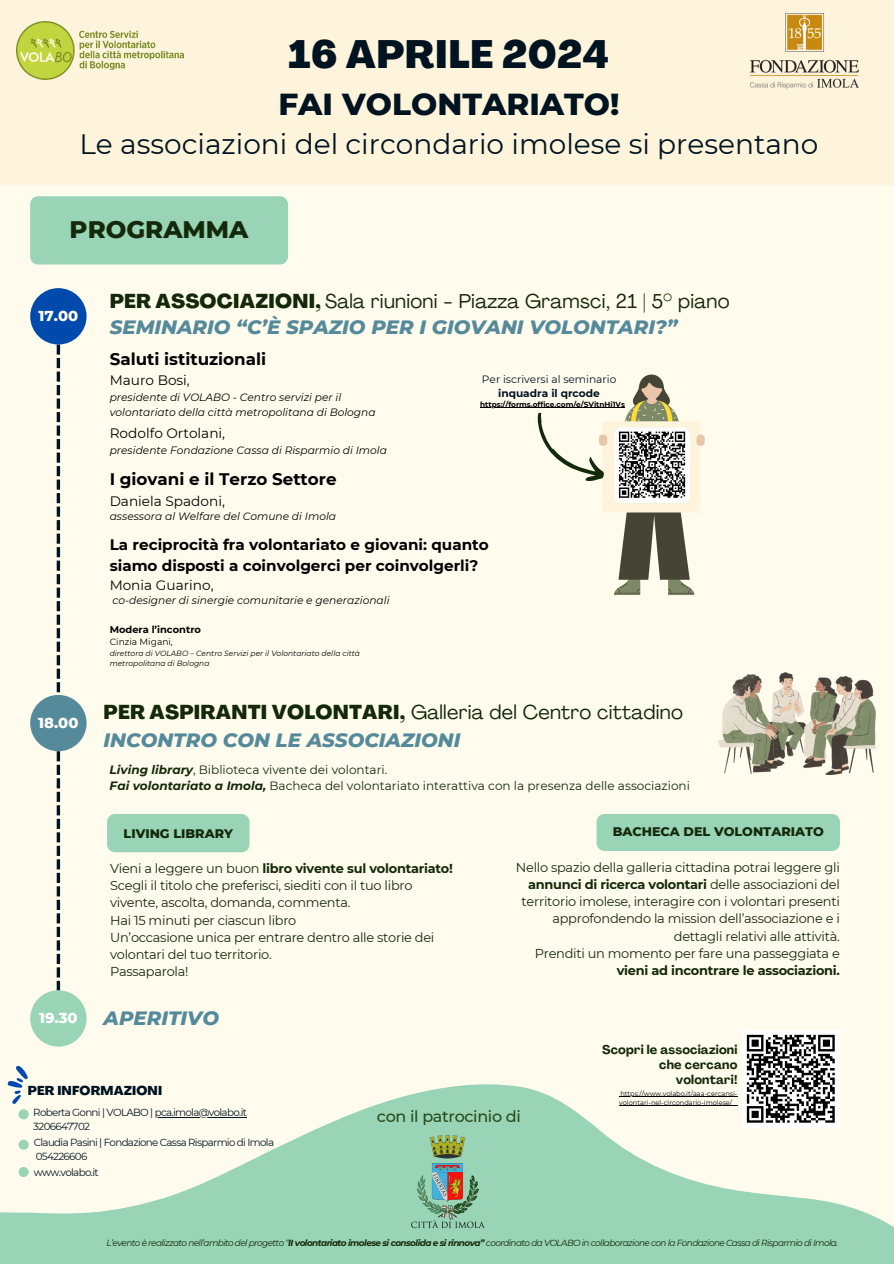
<style>
.page{position:relative;width:894px;height:1264px;background:#fff}
.page>*{position:absolute;margin:0;border:0;box-sizing:border-box;transform-origin:0 0}
.t1{font:800 39px "Agrandir";letter-spacing:.015em;color:#001321}
.t2{font:800 31.05px "Montserrat";color:#001321}
.t3{font:28.05px "Montserrat";color:#001321}
.t4{font:800 24.45px "Montserrat";color:#142909}
.t5{font:19.8px "Agrandir";letter-spacing:.015em;color:#142909}
.t6{font:italic 800 19.65px "Montserrat";color:#558a9b}
.t7{font:700 16.65px "Montserrat";color:#000}
.t8{font:500 15.9px "Montserrat";letter-spacing:-.02em;color:#2b4b1a}
.t9{font:700 15.15px/20.4px "Montserrat";color:#000}
.t10{font:800 14.7px "Montserrat";color:#fff}
.t11{font:800 14.7px "Montserrat";color:#fffcee}
.t12{font:13.65px "Montserrat";color:#000}
.t13{font:12.9px/17.2px "Montserrat";letter-spacing:-.02em;color:#142909;text-align:right}
.t14{font:700 12.9px "Montserrat";letter-spacing:-.02em;color:#142909}
.t15{font:800 12.75px "Montserrat";color:#142909}
.t16{font:800 12.75px "Agrandir";letter-spacing:.015em;color:#001321}
.t17{font:700 12.6px/14.7px "Agrandir";letter-spacing:.015em;color:#142909;text-align:right}
.t18{font:12px "Montserrat";color:#142909}
.t19{font:italic 10.65px/14.9px "Montserrat";color:#000}
.t20{font:10.65px "Montserrat";color:#001321}
.t21{font:700 10.65px "Montserrat";color:#001321}
.t22{font:10.35px "Montserrat";letter-spacing:-.065em;color:#001321}
.t23{font:700 9.9px "Montserrat";color:#000}
.t24{font:9.15px "Montserrat";color:#000}
.t25{font:italic 8.85px "Montserrat";letter-spacing:-.065em;color:#142909}
.t26{font:italic 7.65px/10.1px "Montserrat";color:#000}
.t27{font:700 7.35px "Montserrat";color:#000}
.t28{font:6.6px/8.9px "Montserrat";color:#000}
.s1{font-weight:800}
.s2{font-weight:700;font-style:italic}
.s3{font-weight:400}
.s4{font-weight:700}
</style>
<div class="page">
<div style="left:0;top:0;width:893px;height:1263px;background:#fffcee"></div>
<svg style="left:0;top:1083px;width:893px;height:180px;fill:#98d4b5"></svg>
<div style="left:30px;top:196px;width:258px;height:68px;background:#98d4b5;border-radius:8px"></div>
<svg style="left:537px;top:374px;width:167px;height:221px"></svg>
<div style="left:107px;top:814px;width:142px;height:38px;background:#98d4b5;border-radius:8px"></div>
<div style="left:596px;top:814px;width:243px;height:37px;background:#98d4b5"></div>
<svg style="left:718px;top:672px;width:157px;height:102px"></svg>
<svg style="left:57px;top:344px;width:3px;height:348px"></svg>
<div style="left:30px;top:695px;width:57px;height:56px;background:#558a9b;border-radius:50%"></div>
<div style="left:30px;top:990px;width:57px;height:56px;background:#98d4b5;border-radius:50%"></div>
<svg style="left:57px;top:751px;width:3px;height:239px"></svg>
<div style="left:30px;top:288px;width:57px;height:56px;background:#004aad;border-radius:50%"></div>
<img style="left:614px;top:427px;width:75px;height:78px">
<div style="left:741px;top:1030px;width:98px;height:97px;background:#fff"></div>
<svg style="left:746px;top:1034px;width:89px;height:89px"></svg>
<div style="left:0;top:0;width:893px;height:184px;background:#fdf4db"></div>
<img style="left:16px;top:21px;width:167px;height:59px">
<img style="left:750px;top:14px;width:108px;height:75px">
<img style="left:411px;top:1134px;width:73px;height:94px">
<hr style="left:620px;top:1096px;width:117px;height:1px;background:#000">
<hr style="left:619px;top:1105px;width:113px;height:1px;background:#000">
<div style="left:19px;top:1109px;width:10px;height:10px;background:#98d4b5;border-radius:50%"></div>
<svg style="left:8px;top:1066px;width:20px;height:37px"></svg>
<div style="left:19px;top:1139px;width:10px;height:10px;background:#98d4b5;border-radius:50%"></div>
<div style="left:19px;top:1166px;width:10px;height:10px;background:#98d4b5;border-radius:50%"></div>
<hr style="left:155px;top:1116px;width:91px;height:1px;background:#001321">
<hr style="left:480px;top:407px;width:144px;height:1px;background:#000">
<p class="t1" style="left:288px;top:39px;width:322px">16 APRILE 2024</p>
<h2 class="t2" style="left:278px;top:85px;width:342px">FAI VOLONTARIATO!</h2>
<h3 class="t3" style="left:79px;top:126px;width:740px">Le associazioni del circondario imolese si presentano</h3>
<p class="t4" style="left:70px;top:214px;width:180px">PROGRAMMA</p>
<h4 class="t11" style="left:39px;top:306px;width:41px">17.00</h4>
<h6 class="t10" style="left:38px;top:713px;width:42px">18.00</h6>
<h5 class="t10" style="left:39px;top:1008px;width:40px">19.30</h5>
<h1 class="t5" style="left:110px;top:293px;width:621px"><span class="s1">PER ASSOCIAZIONI,</span> Sala riunioni - Piazza Gramsci, 21 | 5° piano</h1>
<p class="t6" style="left:110px;top:315px;width:569px">SEMINARIO “C’È SPAZIO PER I GIOVANI VOLONTARI?”</p>
<p class="t7" style="left:110px;top:349px;width:158px">Saluti istituzionali</p>
<p class="t12" style="left:110px;top:372px;width:82px">Mauro Bosi,</p>
<h6 class="t19" style="left:110px;top:390px;width:267px">presidente di VOLABO - Centro servizi per il volontariato della città metropolitana di Bologna</h6>
<h5 class="t12" style="left:110px;top:425px;width:117px">Rodolfo Ortolani,</h5>
<h4 class="t19" style="left:110px;top:442px;width:279px">presidente Fondazione Cassa di Risparmio di Imola</h4>
<p class="t7" style="left:110px;top:469px;width:228px">I giovani e il Terzo Settore</p>
<p class="t12" style="left:110px;top:492px;width:117px">Daniela Spadoni,</p>
<p class="t19" style="left:110px;top:508px;width:228px">assessora al Welfare del Comune di Imola</p>
<p class="t20" style="left:482px;top:373px;width:136px">Per iscriversi al seminario</p>
<p class="t21" style="left:498px;top:387px;width:103px">inquadra il qrcode</p>
<p class="t27" style="left:480px;top:399px;width:146px">https://forms.office.com/e/SVitnHi1Vs</p>
<p class="t9" style="left:110px;top:534px;width:380px">La reciprocità fra volontariato e giovani: quanto siamo disposti a coinvolgerci per coinvolgerli?</p>
<p class="t12" style="left:110px;top:577px;width:105px">Monia Guarino,</p>
<p class="t19" style="left:112px;top:593px;width:278px">co-designer di sinergie comunitarie e generazionali</p>
<p class="t23" style="left:110px;top:623px;width:93px">Modera l’incontro</p>
<p class="t24" style="left:110px;top:636px;width:65px">Cinzia Migani,</p>
<p class="t26" style="left:110px;top:647px;width:252px">direttora di VOLABO – Centro Servizi per il Volontariato della città metropolitana di Bologna</p>
<p class="t5" style="left:103px;top:704px;width:580px"><span class="s1">PER ASPIRANTI VOLONTARI,</span> Galleria del Centro cittadino</p>
<p class="t6" style="left:103px;top:728px;width:358px">INCONTRO CON LE ASSOCIAZIONI</p>
<p class="t18" style="left:110px;top:762px;width:279px"><span class="s2">Living library</span>, Biblioteca vivente dei volontari.</p>
<p class="t18" style="left:110px;top:778px;width:581px"><span class="s2">Fai volontariato a Imola,</span> Bacheca del volontariato interattiva con la presenza delle associazioni</p>
<p class="t15" style="left:124px;top:825px;width:111px">LIVING LIBRARY</p>
<h3 class="t15" style="left:612px;top:824px;width:213px">BACHECA DEL VOLONTARIATO</h3>
<p class="t14" style="left:110px;top:860px;width:344px"><span class="s3">Vieni a leggere un buon</span> libro vivente sul volontariato!</p>
<p class="t13" style="left:110px;top:876px;width:304px;text-align:left">Scegli il titolo che preferisci, siediti con il tuo libro vivente, ascolta, domanda, commenta.</p>
<p class="t13" style="left:110px;top:911px;width:188px">Hai 15 minuti per ciascun libro</p>
<p class="t13" style="left:110px;top:928px;width:326px;text-align:left">Un’occasione unica per entrare dentro alle storie dei volontari del tuo territorio.</p>
<p class="t13" style="left:110px;top:963px;width:80px">Passaparola!</p>
<p class="t6" style="left:103px;top:1006px;width:117px">APERITIVO</p>
<p class="t13" style="left:515px;top:858px;width:325px">Nello spazio della galleria cittadina potrai leggere gli <span class="s4">annunci di ricerca volontari</span> delle associazioni del territorio imolese, interagire con i volontari presenti approfondendo la mission dell’associazione e i dettagli relativi alle attività.</p>
<p class="t13" style="left:534px;top:944px;width:306px">Prenditi un momento per fare una passeggiata e <span class="s4">vieni ad incontrare le associazioni.</span></p>
<p class="t16" style="left:28px;top:1085px;width:136px">PER INFORMAZIONI</p>
<p class="t22" style="left:33px;top:1106px;width:215px">Roberta Gonni | VOLABO | pca.imola@volabo.it</p>
<p class="t22" style="left:33px;top:1120px;width:58px">3206647702</p>
<p class="t22" style="left:34px;top:1136px;width:242px">Claudia Pasini | Fondazione Cassa Risparmio di Imola</p>
<p class="t22" style="left:36px;top:1150px;width:53px">054226606</p>
<p class="t22" style="left:34px;top:1165px;width:66px">www.volabo.it</p>
<p class="t8" style="left:377px;top:1106px;width:145px">con il patrocinio di</p>
<p class="t17" style="left:602px;top:1043px;width:137px">Scopri le associazioni che cercano volontari!</p>
<h4 class="t28" style="left:619px;top:1088px;width:120px">https://www.volabo.it/aaa-cercansi&shy;volontari-nel-circondario-imolese/</h4>
<h6 class="t25" style="left:106px;top:1237px;width:733px">L’evento è realizzato nell’ambito del progetto “<span class="s4">II volontariato imolese si consolida e si rinnova”</span> coordinato da VOLABO in collaborazione con la Fondazione Cassa di Risparmio di Imola.</h6>
</div>
